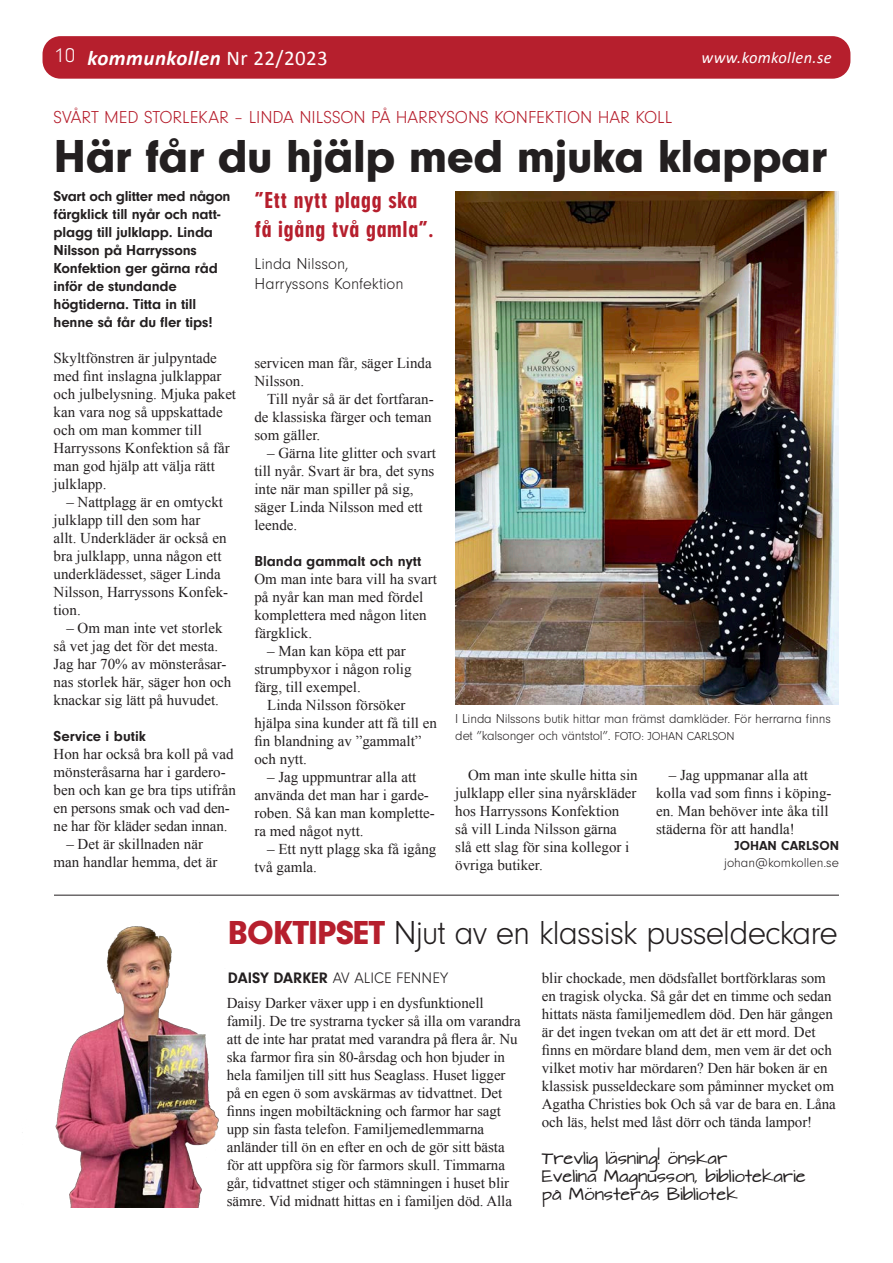
<style>
.page{position:relative;width:893px;height:1263px;background:#fff}
.page>*{position:absolute;margin:0;border:0;box-sizing:border-box;transform-origin:0 0}
.t1{font:900 48px "Neuzeit Gro";letter-spacing:-.01em;color:#231f20}
.t2{font:300 34.5px "Neuzeit Gro";letter-spacing:-.025em;color:#231f20}
.t3{font:900 24px/28.8px "Neuzeit Gro Ext";color:#b61f2d}
.t4{font:italic 700 21px "Calibri";letter-spacing:.02em;color:#fff}
.t5{font:300 21px "Neuzeit Gro";color:#fff}
.t6{font:300 18px "Neuzeit Gro";color:#b61f2d}
.t7{font:300 16.5px "Neuzeit Gro";color:#231f20}
.t8{font:italic 16.5px "Calibri";letter-spacing:.02em;color:#fff}
.t9{font:300 15.75px "Neuzeit Gro";color:#231f20}
.t10{font:15px/18px "Times New Roman";color:#231f20}
.t11{font:700 15px/18px "Neuzeit Gro";letter-spacing:-.01em;color:#231f20}
.t12{font:15px "Architects Daughter";letter-spacing:-.01em;color:#231f20}
.t13{font:300 13.5px/16.2px "Neuzeit Gro";letter-spacing:-.01em;color:#231f20}
.t14{font:700 13.5px "Neuzeit Gro";color:#231f20}
.s1{font-weight:400;font-style:normal}
.s2{font-size:12px}
.s3{font-weight:900;color:#b61f2d}
.s4{font-weight:700}
</style>
<div class="page">
<div style="left:43px;top:36px;width:807px;height:43px;background:#b61f2d;border-radius:18px"></div>
<hr style="left:54px;top:895px;width:785px;height:1px;background:#231f20">
<img style="left:455px;top:191px;width:383px;height:513px">
<img style="left:22px;top:926px;width:197px;height:281px">
<p class="t5" style="left:54px;top:44px;width:23px">10</p>
<p class="t4" style="left:88px;top:44px;width:242px">kommunkollen <span class="s1">Nr 22/2023</span></p>
<p class="t8" style="left:702px;top:46px;width:132px">www.komkollen.se</p>
<p class="t6" style="left:54px;top:108px;width:620px">SVÅRT MED STORLEKAR – LINDA NILSSON PÅ HARRYSONS KONFEKTION HAR KOLL</p>
<p class="t1" style="left:54px;top:128px;width:775px">Här får du hjälp med mjuka klappar</p>
<p class="t11" style="left:54px;top:188px;width:178px">Svart och glitter med någon färgklick till nyår och natt&shy;plagg till julklapp. Linda<br>Nilsson på Harryssons<br>Konfektion ger gärna råd inför de stundande högtiderna. Titta in till henne så får du fler tips!</p>
<p class="t10" style="left:54px;top:349px;width:184px">Skyltfönstren är julpyntade med fint inslagna julklappar och julbelysning. Mjuka paket kan vara nog så uppskattade och om man kommer till<br>Harryssons Konfektion så får man god hjälp att välja rätt julklapp.</p>
<p class="t10" style="left:54px;top:493px;width:176px;text-indent:13px">– Nattplagg är en omtyckt julklapp till den som har<br>allt. Underkläder är också en bra julklapp, unna någon ett underklädesset, säger Linda<br>Nilsson, Harryssons Konfek&shy;tion.</p>
<p class="t10" style="left:54px;top:619px;width:179px;text-indent:13px">– Om man inte vet storlek så vet jag det för det mesta.<br>Jag har 70% av mönsteråsar&shy;nas storlek här, säger hon och knackar sig lätt på huvudet.</p>
<p class="t11" style="left:54px;top:728px;width:94px">Service i butik</p>
<p class="t10" style="left:54px;top:745px;width:184px">Hon har också bra koll på vad mönsteråsarna har i gardero&shy;ben och kan ge bra tips utifrån en persons smak och vad den&shy;ne har för kläder sedan innan.</p>
<p class="t10" style="left:54px;top:835px;width:165px;text-align:center">– Det är skillnaden när man handlar hemma, det är</p>
<p class="t3" style="left:255px;top:186px;width:181px">”Ett nytt plagg ska få igång två gamla”.</p>
<p class="t7" style="left:255px;top:255px;width:96px">Linda Nilsson,</p>
<p class="t7" style="left:255px;top:275px;width:151px">Harryssons Konfektion</p>
<p class="t10" style="left:254px;top:353px;width:179px">servicen man får, säger Linda<br>Nilsson.</p>
<p class="t10" style="left:254px;top:389px;width:181px;text-indent:13px">Till nyår så är det fortfaran&shy;de klassiska färger och teman som gäller.</p>
<p class="t10" style="left:254px;top:443px;width:183px;text-indent:13px">– Gärna lite glitter och svart till nyår. Svart är bra, det syns inte när man spiller på sig, säger Linda Nilsson med ett leende.</p>
<p class="t11" style="left:254px;top:552px;width:168px">Blanda gammalt och nytt</p>
<p class="t10" style="left:254px;top:569px;width:184px">Om man inte bara vill ha svart på nyår kan man med fördel komplettera med någon liten färgklick.</p>
<p class="t10" style="left:254px;top:641px;width:159px;text-indent:13px">– Man kan köpa ett par strumpbyxor i någon rolig färg, till exempel.</p>
<p class="t10" style="left:254px;top:695px;width:184px;text-indent:13px">Linda Nilsson försöker hjälpa sina kunder att få till en fin blandning av ”gammalt” och nytt.</p>
<p class="t10" style="left:254px;top:767px;width:182px;text-indent:13px">– Jag uppmuntrar alla att använda det man har i garde&shy;roben. Så kan man komplette&shy;ra med något nytt.</p>
<p class="t10" style="left:254px;top:839px;width:183px;text-indent:13px">– Ett nytt plagg ska få igång två gamla.</p>
<p class="t13" style="left:455px;top:711px;width:377px">I Linda Nilssons butik hittar man främst damkläder. För herrarna finns det ”kalsonger och väntstol”. <span class="s2">FOTO: JOHAN CARLSON</span></p>
<p class="t10" style="left:455px;top:766px;width:184px;text-indent:13px">Om man inte skulle hitta sin julklapp eller sina nyårskläder hos Harryssons Konfektion<br>så vill Linda Nilsson gärna<br>slå ett slag för sina kollegor i övriga butiker.</p>
<p class="t10" style="left:656px;top:766px;width:177px;text-indent:13px">– Jag uppmanar alla att kolla vad som finns i köping&shy;en. Man behöver inte åka till städerna för att handla!</p>
<p class="t14" style="left:735px;top:838px;width:106px">JOHAN CARLSON</p>
<p class="t13" style="left:724px;top:854px;width:116px">johan@komkollen.se</p>
<p class="t2" style="left:228px;top:914px;width:611px"><span class="s3">BOKTIPSET</span> Njut av en klassisk pusseldeckare</p>
<p class="t9" style="left:228px;top:969px;width:222px"><span class="s4">DAISY DARKER</span> AV ALICE FENNEY</p>
<p class="t10" style="left:542px;top:968px;width:295px">blir chockade, men dödsfallet bortförklaras som en tragisk olycka. Så går det en timme och sedan hittats nästa familjemedlem död. Den här gången är det ingen tvekan om att det är ett mord. Det finns en mördare bland dem, men vem är det och vilket motiv har mördaren? Den här boken är en klassisk pusseldeckare som påminner mycket om Agatha Christies bok Och så var de bara en. Låna och läs, helst med låst dörr och tända lampor!</p>
<p class="t12" style="left:542px;top:1149px;width:187px">Trevlig läsning! önskar</p>
<p class="t12" style="left:542px;top:1167px;width:266px">Evelina Magnusson, bibliotekarie</p>
<p class="t12" style="left:542px;top:1185px;width:197px">på Mönsterås Bibliotek</p>
<p class="t10" style="left:227px;top:994px;width:296px">Daisy Darker växer upp i en dysfunktionell familj. De tre systrarna tycker så illa om varandra att de inte har pratat med varandra på flera år. Nu ska farmor fira sin 80-årsdag och hon bjuder in hela familjen till sitt hus Seaglass. Huset ligger på en egen ö som avskärmas av tidvattnet. Det finns ingen mobiltäckning och farmor har sagt upp sin fasta telefon. Familjemedlemmarna anländer till ön en efter en och de gör sitt bästa för att uppföra sig för farmors skull. Timmarna går, tidvattnet stiger och stämningen i huset blir sämre. Vid midnatt hittas en i familjen död. Alla</p>
</div>
